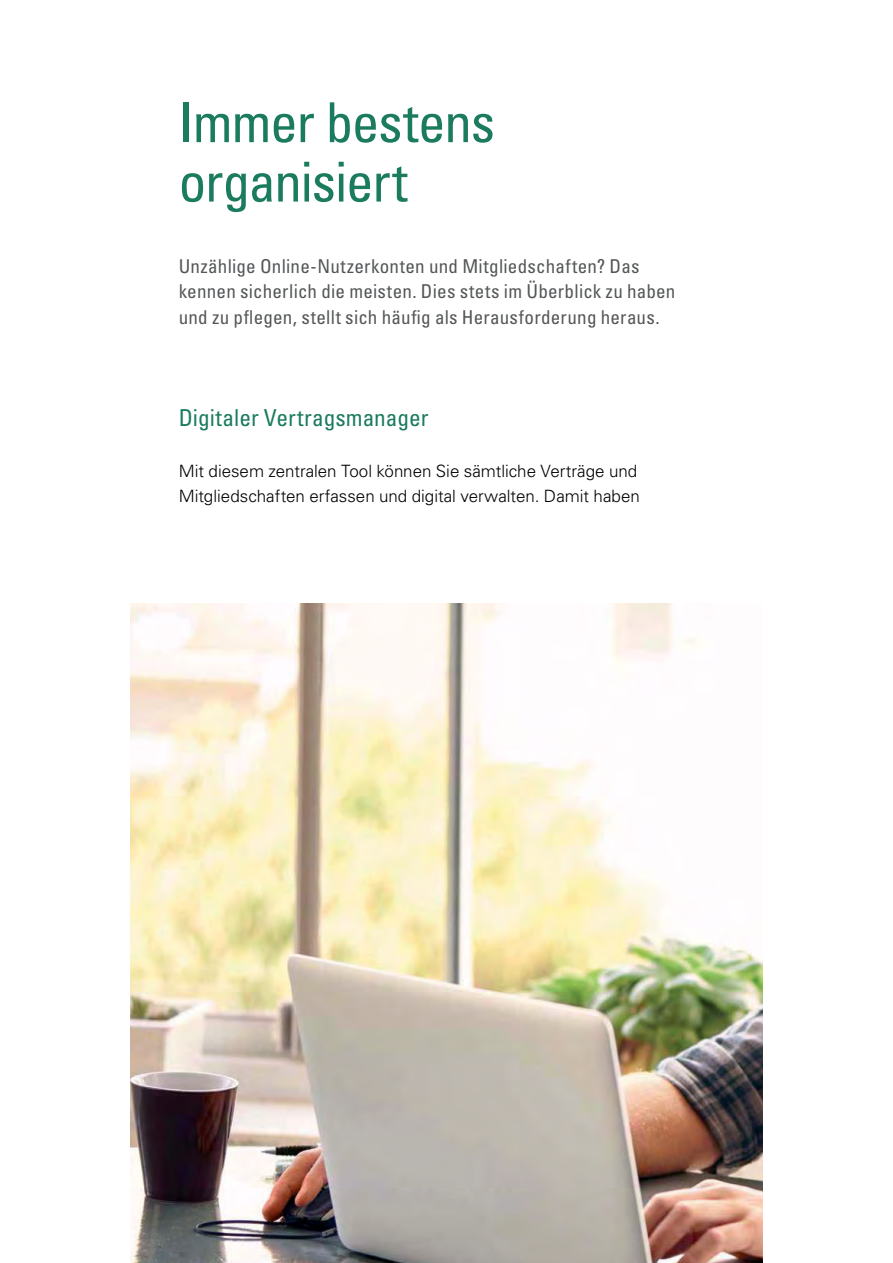
<style>
.page{position:relative;width:893px;height:1263px;background:#fff}
.page>*{position:absolute;margin:0;border:0;box-sizing:border-box;transform-origin:0 0}
.t1{font:condensed 55.2px/59.4px "Univers LT Std";letter-spacing:-.025em;color:#1b7b5f}
.t2{font:condensed 23.4px "Univers LT Std";color:#1b7b5f}
.t3{font:condensed 19.05px/25.5px "Univers LT Std";letter-spacing:.01em;color:#545658}
.t4{font:300 16.95px/25.5px "Univers LT Std";color:#000}
</style>
<div class="page">
<img style="left:131px;top:604px;width:631px;height:659px">
<h1 class="t1" style="left:179px;top:96px;width:318px">Immer bestens organisiert</h1>
<p class="t3" style="left:179px;top:254px;width:498px">Unzählige Online-Nutzerkonten und Mitgliedschaften? Das kennen sicherlich die meisten. Dies stets im Überblick zu haben und zu pflegen, stellt sich häufig als Herausforderung heraus.</p>
<p class="t2" style="left:179px;top:408px;width:251px">Digitaler Vertragsmanager</p>
<p class="t4" style="left:179px;top:459px;width:463px">Mit diesem zentralen Tool können Sie sämtliche Verträge und<br>Mitgliedschaften erfassen und digital verwalten. Damit haben</p>
</div>
